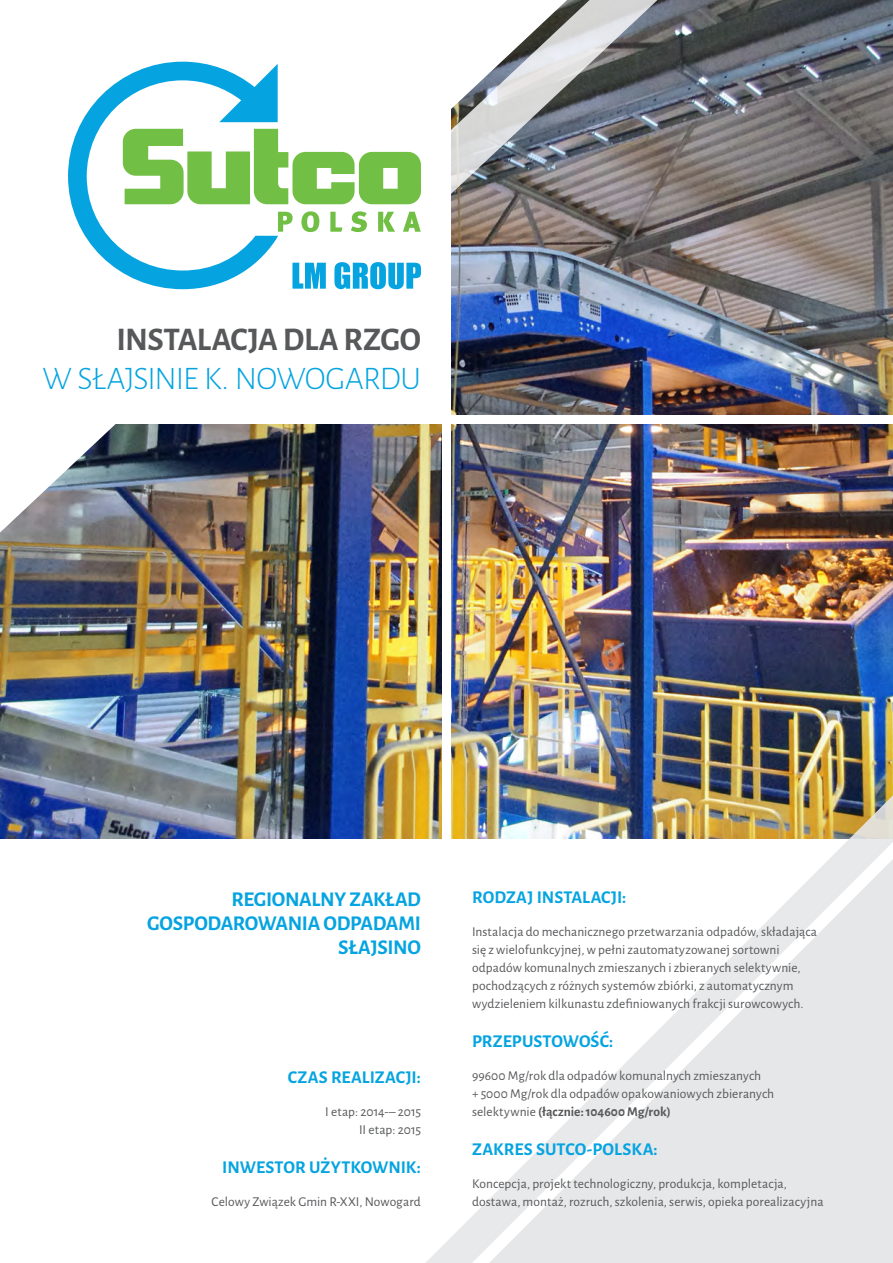
<style>
.page{position:relative;width:893px;height:1263px;background:#fff}
.page>*{position:absolute;margin:0;border:0;box-sizing:border-box;transform-origin:0 0}
.srodtytul_2{font:300 33px/39px "Alegreya Sans";letter-spacing:-.025em;color:#05a4e0;text-align:right}
.tekst_podstawowy{font:700 21px "Alegreya Sans";letter-spacing:-.02em;color:#05a4e0}
.tytul{font:700 18px "Alegreya Sans";color:#05a4e0}
.tekst_podstawowy-2{font:13.5px/18px "Alegreya Sans";letter-spacing:.005em;color:#57585a}
.s1{font-weight:700;color:#57585a}
.s2{font-weight:700}
</style>
<div class="page">
<img style="left:0;top:424px;width:893px;height:415px">
<img style="left:567px;top:0;width:326px;height:415px">
<div style="left:442px;top:0;width:9px;height:1263px;background:#fff"></div>
<img style="left:0;top:212px;width:567px;height:321px">
<svg style="left:451px;top:0;width:310px;height:212px;background:#8e8e90"></svg>
<div style="left:0;top:0;width:446px;height:417px;background:#fff"></div>
<svg style="left:278px;top:212px;width:15px;height:20px"></svg>
<svg style="left:301px;top:211px;width:18px;height:21px"></svg>
<svg style="left:330px;top:212px;width:12px;height:20px"></svg>
<svg style="left:351px;top:211px;width:16px;height:21px"></svg>
<svg style="left:378px;top:212px;width:17px;height:20px"></svg>
<svg style="left:403px;top:212px;width:18px;height:20px"></svg>
<svg style="left:278px;top:129px;width:143px;height:75px"></svg>
<svg style="left:68px;top:62px;width:210px;height:227px"></svg>
<svg style="left:292px;top:263px;width:34px;height:26px"></svg>
<svg style="left:334px;top:262px;width:87px;height:27px"></svg>
<svg style="left:412px;top:782px;width:481px;height:481px"></svg>
<p class="srodtytul_2" style="left:42px;top:319px;width:380px"><span class="s1">INSTALACJA DLA RZGO<br></span>W SŁAJSINIE K. NOWOGARDU</p>
<p class="tekst_podstawowy" style="left:231px;top:884px;width:191px">REGIONALNY ZAKŁAD</p>
<p class="tekst_podstawowy" style="left:147px;top:908px;width:275px">GOSPODAROWANIA ODPADAMI</p>
<p class="tekst_podstawowy" style="left:338px;top:932px;width:84px">SŁAJSINO</p>
<p class="tytul" style="left:288px;top:1064px;width:134px">CZAS REALIZACJI:</p>
<p class="tekst_podstawowy-2" style="left:325px;top:1102px;width:97px">I etap: 2014-– 2015</p>
<p class="tekst_podstawowy-2" style="left:359px;top:1120px;width:63px">II etap: 2015</p>
<p class="tytul" style="left:222px;top:1154px;width:200px">INWESTOR UŻYTKOWNIK:</p>
<p class="tekst_podstawowy-2" style="left:212px;top:1192px;width:211px">Celowy Związek Gmin R-XXI, Nowogard</p>
<p class="tytul" style="left:472px;top:884px;width:156px">RODZAJ INSTALACJI:</p>
<p class="tekst_podstawowy-2" style="left:472px;top:922px;width:347px">Instalacja do mechanicznego przetwarzania odpadów, składająca się z wielofunkcyjnej, w pełni zautomatyzowanej sortowni odpadów komunalnych zmieszanych i zbieranych selektywnie, pochodzących z różnych systemów zbiórki, z automatycznym wydzieleniem kilkunastu zdefiniowanych frakcji surowcowych.</p>
<p class="tytul" style="left:472px;top:1028px;width:143px">PRZEPUSTOWOŚĆ:</p>
<p class="tekst_podstawowy-2" style="left:472px;top:1066px;width:304px">99600 Mg/rok dla odpadów komunalnych zmieszanych<br>+ 5000 Mg/rok dla odpadów opakowaniowych zbieranych selektywnie <span class="s2">(łącznie: 104600 Mg/rok)</span></p>
<p class="tytul" style="left:472px;top:1136px;width:187px">ZAKRES SUTCO-POLSKA:</p>
<p class="tekst_podstawowy-2" style="left:472px;top:1174px;width:353px">Koncepcja, projekt technologiczny, produkcja, kompletacja, dostawa, montaż, rozruch, szkolenia, serwis, opieka porealizacyjna</p>
</div>
